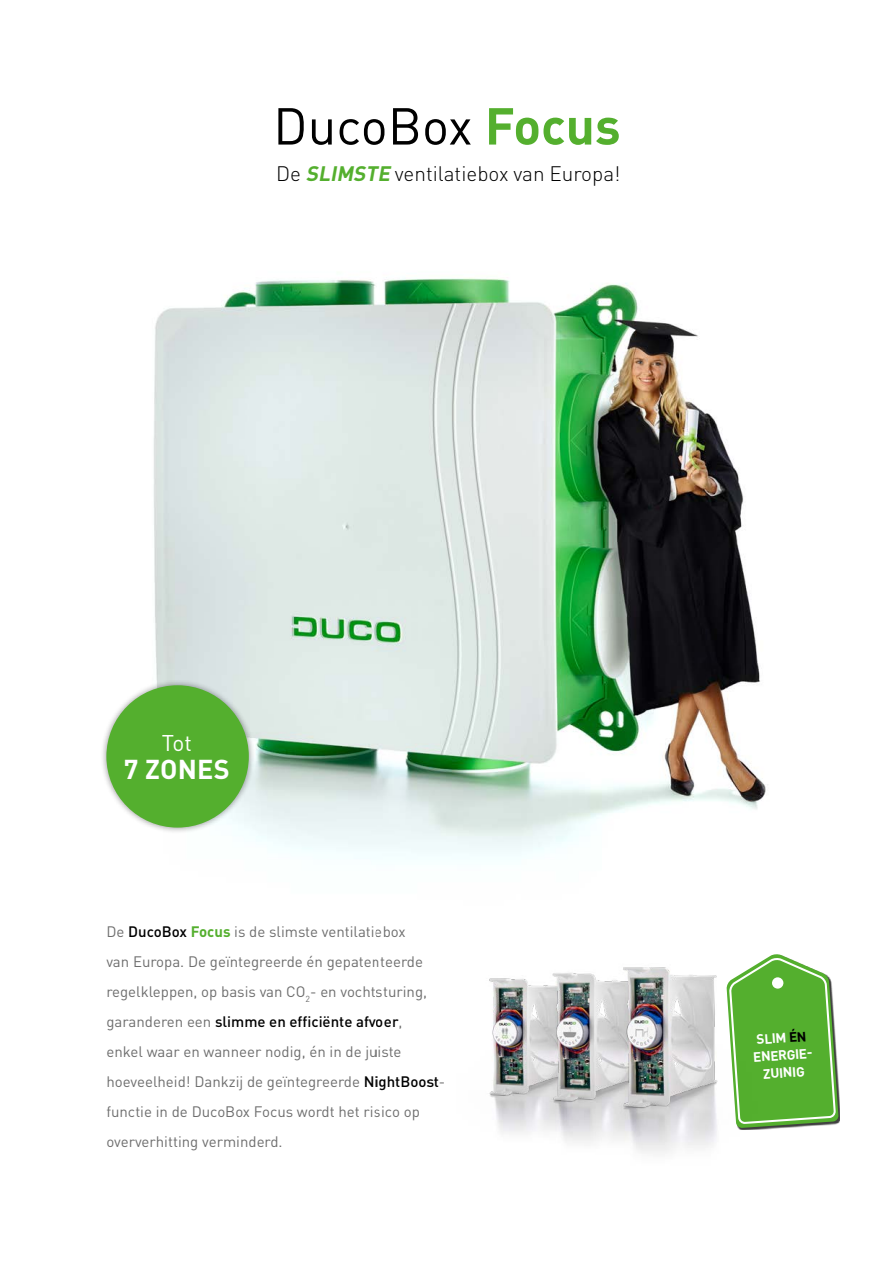
<style>
.page{position:relative;width:881px;height:1263px;background:#fff}
.page>*{position:absolute;margin:0;border:0;box-sizing:border-box;transform-origin:0 0}
.t1{font:51.15px "DIN";color:#000}
.t2{font:700 27px "DINOT";letter-spacing:.01em;color:#fff}
.t3{font:22.5px "DINOT";color:#fff}
.t4{font:300 20.7px "DIN";color:#000}
.t5{font:15px/30px "DIN";color:#6e6e6e}
.t6{font:500 15px "DINOT";color:#000}
.t7{font:700 13.5px/17.4px "DINOT";color:#fff;text-align:center}
.s1{font-weight:700;color:#54af2e}
.s2{font-weight:700;font-style:italic;color:#54af2e}
.s3{font-family:"DINOT";font-weight:500;color:#000}
.s4{font-family:"DINOT";font-weight:700;color:#54af2e}
.s5{font-family:"DIN";font-weight:400;color:#6e6e6e}
.s6{color:#000}
</style>
<div class="page">
<img style="left:153px;top:278px;width:613px;height:581px">
<img style="left:489px;top:954px;width:351px;height:199px">
<div style="left:100px;top:679px;width:155px;height:155px;background:#000;opacity:.42"></div>
<div style="left:106px;top:685px;width:143px;height:142px;background:#54af2e;border-radius:50%"></div>
<h1 class="t1" style="left:273px;top:94px;width:349px">DucoBox <span class="s1">Focus</span></h1>
<h3 class="t4" style="left:276px;top:161px;width:346px">De <span class="s2">SLIMSTE</span> ventilatiebox van Europa!</h3>
<h3 class="t3" style="left:162px;top:727px;width:32px">Tot</h3>
<h2 class="t2" style="left:124px;top:751px;width:107px">7 ZONES</h2>
<p class="t5" style="left:106px;top:916px;width:322px">De <span class="s3">DucoBox</span> <span class="s4">Focus</span> is de slimste ventilatiebox van Europa. De geïntegreerde én gepatenteerde regelkleppen, op basis van CO<sub>2</sub>- en vochtsturing,</p>
<p class="t6" style="left:106px;top:1011px;width:297px"><span class="s5">garanderen een</span> slimme en efficiënte afvoer<span class="s5">,</span></p>
<p class="t5" style="left:106px;top:1036px;width:340px">enkel waar en wanneer nodig, én in de juiste hoeveelheid! Dankzij de geïntegreerde <span class="s3">NightBoost&shy;</span>functie in de DucoBox Focus wordt het risico op oververhitting verminderd.</p>
<p class="t7" style="left:751px;top:1030px;width:62px;rotate:-4deg">SLIM <span class="s6">ÉN<br></span>ENERGIE-<br>ZUINIG</p>
</div>
